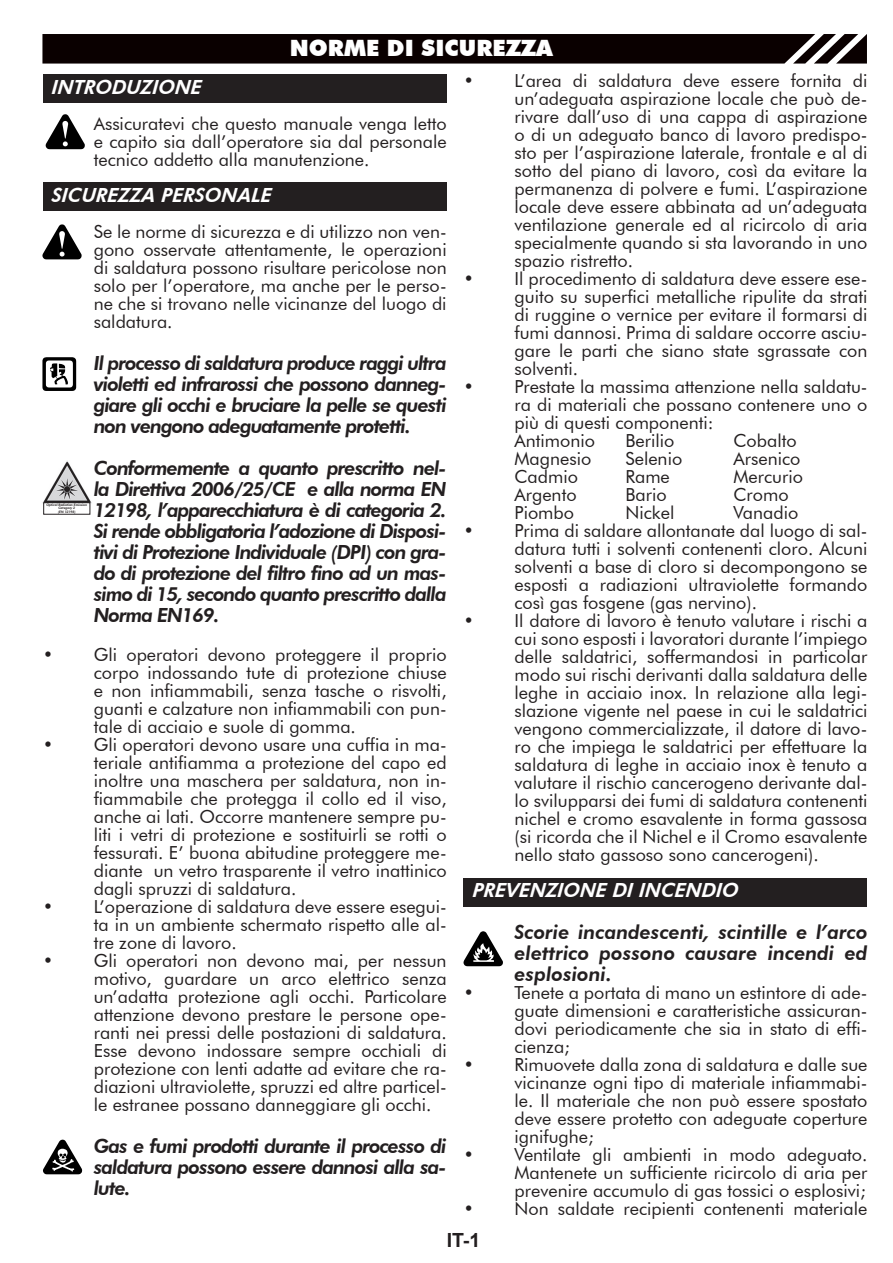
<style>
.page{position:relative;width:893px;height:1263px;background:#fff}
.page>*{position:absolute;margin:0;border:0;box-sizing:border-box;transform-origin:0 0}
.t1{font:900 22.5px "Futura BT";color:#fff}
.t2{font:italic 800 19.5px/21px "Futura BT";letter-spacing:-.05em;color:#231f20;text-align:justify}
.t3{font:italic 800 19.5px "Futura BT";color:#fff}
.t4{font:700 19.5px "Arial";color:#231f20}
.t5{font:18px/18px "Futura BT";color:#231f20;text-align:justify}
.t6{font:italic 800 3.3px/3.3px "Futura BT";letter-spacing:-.01em;color:#231f20;text-align:center}
</style>
<div class="page">
<div style="left:43px;top:75px;width:404px;height:28px;background:#231f20"></div>
<div style="left:43px;top:183px;width:404px;height:28px;background:#231f20"></div>
<svg style="left:42px;top:34px;width:825px;height:30px;background:#150c0c"></svg>
<svg style="left:46px;top:114px;width:39px;height:35px"></svg>
<svg style="left:42px;top:224px;width:40px;height:35px"></svg>
<svg style="left:42px;top:357px;width:34px;height:34px"></svg>
<svg style="left:43px;top:1140px;width:39px;height:34px"></svg>
<div style="left:463px;top:878px;width:404px;height:28px;background:#231f20"></div>
<img style="left:42px;top:460px;width:50px;height:46px">
<div style="left:43px;top:502px;width:47px;height:12px;border:1px solid #231f20"></div>
<svg style="left:463px;top:931px;width:40px;height:35px"></svg>
<p class="t1" style="left:290px;top:35px;width:264px">NORME DI SICUREZZA</p>
<p class="t5" style="left:514px;top:72px;width:354px;text-indent:-51px">• L’area di saldatura deve essere fornita di un’adeguata aspirazione locale che può de&shy;rivare dall’uso di una cappa di aspirazione o di un adeguato banco di lavoro predispo&shy;sto per l’aspirazione laterale, frontale e al di sotto del piano di lavoro, così da evitare la permanenza di polvere e fumi. L’aspirazione locale deve essere abbinata ad un’adeguata ventilazione generale ed al ricircolo di aria specialmente quando si sta lavorando in uno spazio ristretto.</p>
<p class="t5" style="left:514px;top:270px;width:354px;text-indent:-51px">• Il procedimento di saldatura deve essere ese&shy;guito su superfici metalliche ripulite da strati di ruggine o vernice per evitare il formarsi di fumi dannosi. Prima di saldare occorre asciu&shy;gare le parti che siano state sgrassate con solventi.</p>
<p class="t5" style="left:514px;top:378px;width:354px;text-align:left;text-indent:-51px">• Prestate la massima attenzione nella saldatu&shy;ra di materiali che possano contenere uno o più di questi componenti:<br>Antimonio</p>
<p class="t3" style="left:51px;top:75px;width:155px">INTRODUZIONE</p>
<p class="t5" style="left:94px;top:114px;width:354px">Assicuratevi che questo manuale venga letto e capito sia dall’operatore sia dal personale tecnico addetto alla manutenzione.</p>
<p class="t3" style="left:51px;top:183px;width:225px">SICUREZZA PERSONALE</p>
<p class="t5" style="left:94px;top:222px;width:354px">Se le norme di sicurezza e di utilizzo non ven&shy;gono osservate attentamente, le operazioni di saldatura possono risultare pericolose non solo per l’operatore, ma anche per le perso&shy;ne che si trovano nelle vicinanze del luogo di saldatura.</p>
<p class="t2" style="left:94px;top:352px;width:354px">Il processo di saldatura produce raggi ultra violetti ed infrarossi che possono danneg&shy;giare gli occhi e bruciare la pelle se questi non vengono adeguatamente protetti.</p>
<p class="t2" style="left:94px;top:457px;width:354px">Conformemente a quanto prescritto nel&shy;la Direttiva 2006/25/CE e alla norma EN 12198, l’apparecchiatura è di categoria 2.<br>Si rende obbligatoria l’adozione di Disposi&shy;tivi di Protezione Individuale (DPI) con gra&shy;do di protezione del filtro fino ad un mas&shy;simo di 15, secondo quanto prescritto dalla Norma EN169.</p>
<p class="t5" style="left:94px;top:645px;width:354px;text-indent:-51px">• Gli operatori devono proteggere il proprio corpo indossando tute di protezione chiuse e non infiammabili, senza tasche o risvolti, guanti e calzature non infiammabili con pun&shy;tale di acciaio e suole di gomma.</p>
<p class="t5" style="left:94px;top:735px;width:354px;text-indent:-51px">• Gli operatori devono usare una cuffia in ma&shy;teriale antifiamma a protezione del capo ed inoltre una maschera per saldatura, non in&shy;fiammabile che protegga il collo ed il viso, anche ai lati. Occorre mantenere sempre pu&shy;liti i vetri di protezione e sostituirli se rotti o fessurati. E’ buona abitudine proteggere me&shy;diante un vetro trasparente il vetro inattinico dagli spruzzi di saldatura.</p>
<p class="t5" style="left:94px;top:897px;width:354px;text-indent:-51px">• L’operazione di saldatura deve essere esegui&shy;ta in un ambiente schermato rispetto alle al&shy;tre zone di lavoro.</p>
<p class="t5" style="left:94px;top:951px;width:354px;text-indent:-51px">• Gli operatori non devono mai, per nessun motivo, guardare un arco elettrico senza un’adatta protezione agli occhi. Particolare attenzione devono prestare le persone ope&shy;ranti nei pressi delle postazioni di saldatura.<br>Esse devono indossare sempre occhiali di protezione con lenti adatte ad evitare che ra&shy;diazioni ultraviolette, spruzzi ed altre particel&shy;le estranee possano danneggiare gli occhi.</p>
<p class="t2" style="left:94px;top:1135px;width:354px">Gas e fumi prodotti durante il processo di saldatura possono essere dannosi alla sa&shy;lute.</p>
<p class="t5" style="left:625px;top:432px;width:50px">Berilio</p>
<p class="t5" style="left:733px;top:432px;width:65px">Cobalto</p>
<p class="t5" style="left:514px;top:450px;width:78px">Magnesio</p>
<p class="t5" style="left:625px;top:450px;width:58px">Selenio</p>
<p class="t5" style="left:733px;top:450px;width:68px">Arsenico</p>
<p class="t5" style="left:514px;top:468px;width:65px">Cadmio</p>
<p class="t5" style="left:625px;top:468px;width:46px">Rame</p>
<p class="t5" style="left:733px;top:468px;width:71px">Mercurio</p>
<p class="t5" style="left:514px;top:486px;width:64px">Argento</p>
<p class="t5" style="left:625px;top:486px;width:43px">Bario</p>
<p class="t5" style="left:733px;top:486px;width:57px">Cromo</p>
<p class="t5" style="left:514px;top:504px;width:61px">Piombo</p>
<p class="t5" style="left:625px;top:504px;width:50px">Nickel</p>
<p class="t5" style="left:733px;top:504px;width:66px">Vanadio</p>
<p class="t5" style="left:514px;top:522px;width:354px;text-indent:-51px">• Prima di saldare allontanate dal luogo di sal&shy;datura tutti i solventi contenenti cloro. Alcuni solventi a base di cloro si decompongono se esposti a radiazioni ultraviolette formando così gas fosgene (gas nervino).</p>
<p class="t5" style="left:514px;top:612px;width:354px;text-indent:-51px">• Il datore di lavoro è tenuto valutare i rischi a cui sono esposti i lavoratori durante l’impiego delle saldatrici, soffermandosi in particolar modo sui rischi derivanti dalla saldatura delle leghe in acciaio inox. In relazione alla legi&shy;slazione vigente nel paese in cui le saldatrici vengono commercializzate, il datore di lavo&shy;ro che impiega le saldatrici per effettuare la saldatura di leghe in acciaio inox è tenuto a valutare il rischio cancerogeno derivante dal&shy;lo svilupparsi dei fumi di saldatura contenenti nichel e cromo esavalente in forma gassosa (si ricorda che il Nichel e il Cromo esavalente nello stato gassoso sono cancerogeni).</p>
<p class="t3" style="left:472px;top:878px;width:271px">PREVENZIONE DI INCENDIO</p>
<p class="t2" style="left:514px;top:922px;width:354px">Scorie incandescenti, scintille e l’arco elettrico possono causare incendi ed esplosioni.</p>
<p class="t5" style="left:514px;top:984px;width:354px;text-indent:-51px">• Tenete a portata di mano un estintore di ade&shy;guate dimensioni e caratteristiche assicuran&shy;dovi periodicamente che sia in stato di effi&shy;cienza;</p>
<p class="t5" style="left:514px;top:1056px;width:354px;text-indent:-51px">• Rimuovete dalla zona di saldatura e dalle sue vicinanze ogni tipo di materiale infiammabi&shy;le. Il materiale che non può essere spostato deve essere protetto con adeguate coperture ignifughe;</p>
<p class="t5" style="left:514px;top:1146px;width:354px;text-indent:-51px">• Ventilate gli ambienti in modo adeguato.<br>Mantenete un sufficiente ricircolo di aria per prevenire accumulo di gas tossici o esplosivi;</p>
<p class="t5" style="left:463px;top:1200px;width:405px">• Non saldate recipienti contenenti materiale</p>
<p class="t6" style="left:47px;top:503px;width:42px">Optical Radiation Emission<br>Category 2<br>(EN 12198)</p>
<p class="t4" style="left:447px;top:1227px;width:35px">IT-1</p>
</div>
